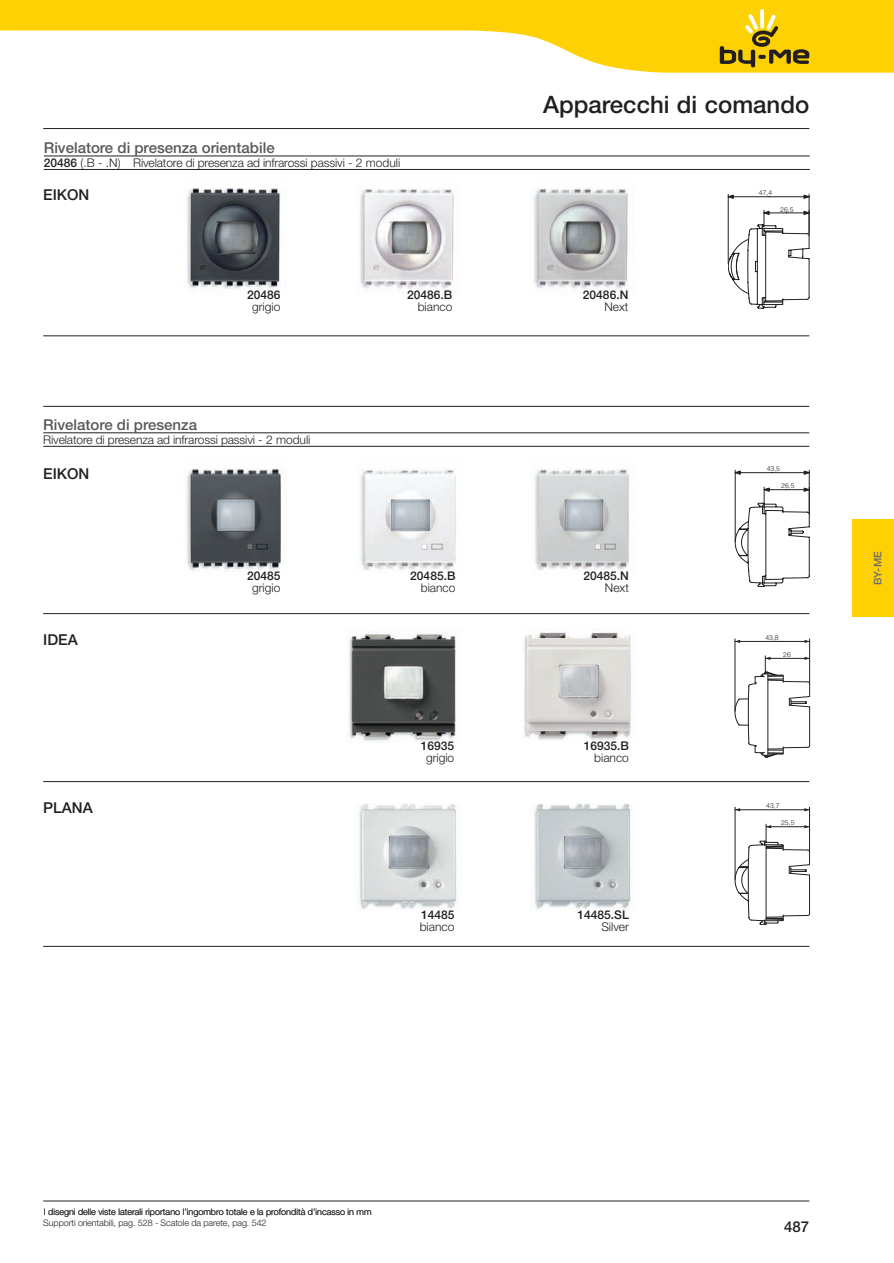
<style>
.page{position:relative;width:894px;height:1263px;background:#fff}
.page>*{position:absolute;margin:0;border:0;box-sizing:border-box;transform-origin:0 0}
.t1{font:500 24px "Helvetica Neue LT Std";color:#231f20}
.t2{font:500 15px "Helvetica Neue LT Std";color:#57585a}
.t3{font:500 15px "Helvetica Neue LT Std";color:#231f20}
.t4{font:300 12px "Helvetica Neue LT Std";letter-spacing:-.01em;color:#231f20}
.t5{font:500 12px "Helvetica Neue LT Std";color:#231f20}
.t6{font:500 10.5px "Helvetica Neue LT Std";color:#6c6d70}
.t7{font:300 9px/10.5px "Helvetica Neue LT Std";color:#231f20}
.t8{font:300 6.9px "Helvetica Neue LT Std";color:#231f20}
.t9{font:300 6.9px "Helvetica LT Std";color:#231f20}
.s1{font-weight:500}
</style>
<div class="page">
<svg style="left:2px;top:0;width:891px;height:73px;fill:#fed105"></svg>
<hr style="left:43px;top:128px;width:766px;height:1px;background:#231f20">
<hr style="left:43px;top:1201px;width:766px;height:1px;background:#231f20">
<hr style="left:760px;top:9px;width:3px;height:20px;background:#fff;border-radius:2px">
<svg style="left:719px;top:14px;width:90px;height:53px;background:#d2af15"></svg>
<div style="left:851px;top:519px;width:42px;height:98px;background:#fed105"></div>
<img style="left:349px;top:633px;width:108px;height:109px">
<img style="left:524px;top:629px;width:107px;height:111px">
<img style="left:534px;top:469px;width:95px;height:102px">
<img style="left:360px;top:469px;width:96px;height:102px">
<img style="left:186px;top:468px;width:96px;height:104px">
<img style="left:359px;top:804px;width:99px;height:106px">
<img style="left:534px;top:804px;width:100px;height:106px">
<hr style="left:43px;top:433px;width:766px;height:1px;background:#231f20">
<hr style="left:43px;top:446px;width:766px;height:1px;background:#231f20">
<hr style="left:734px;top:807px;width:1px;height:72px;background:#231f20">
<hr style="left:809px;top:807px;width:1px;height:44px;background:#231f20">
<hr style="left:893px;top:846px;width:1px;height:74px;background:#231f20">
<hr style="left:734px;top:809px;width:75px;height:1px;background:#231f20">
<svg style="left:734px;top:824px;width:77px;height:101px"></svg>
<hr style="left:734px;top:639px;width:1px;height:72px;background:#231f20">
<hr style="left:809px;top:639px;width:1px;height:44px;background:#231f20">
<hr style="left:893px;top:674px;width:1px;height:81px;background:#231f20">
<hr style="left:734px;top:641px;width:75px;height:1px;background:#231f20">
<svg style="left:734px;top:656px;width:77px;height:101px"></svg>
<hr style="left:808px;top:470px;width:1px;height:43px;background:#231f20">
<hr style="left:734px;top:470px;width:1px;height:72px;background:#231f20">
<hr style="left:772px;top:472px;width:37px;height:1px;background:#231f20">
<hr style="left:735px;top:472px;width:37px;height:1px;background:#231f20">
<svg style="left:803px;top:470px;width:7px;height:5px"></svg>
<svg style="left:734px;top:471px;width:6px;height:4px"></svg>
<svg style="left:734px;top:487px;width:76px;height:100px"></svg>
<hr style="left:43px;top:613px;width:766px;height:1px;background:#231f20">
<hr style="left:43px;top:335px;width:766px;height:1px;background:#231f20">
<hr style="left:43px;top:406px;width:766px;height:1px;background:#231f20">
<hr style="left:43px;top:781px;width:766px;height:1px;background:#231f20">
<hr style="left:43px;top:946px;width:766px;height:1px;background:#231f20">
<img style="left:533px;top:188px;width:95px;height:101px">
<img style="left:359px;top:188px;width:95px;height:101px">
<img style="left:186px;top:188px;width:95px;height:101px">
<hr style="left:44px;top:156px;width:765px;height:1px;background:#231f20">
<hr style="left:44px;top:169px;width:765px;height:1px;background:#231f20">
<hr style="left:808px;top:194px;width:1px;height:40px;background:#231f20">
<hr style="left:727px;top:194px;width:1px;height:69px;background:#231f20">
<hr style="left:769px;top:196px;width:39px;height:1px;background:#231f20">
<hr style="left:728px;top:196px;width:41px;height:1px;background:#231f20">
<svg style="left:803px;top:195px;width:6px;height:4px"></svg>
<svg style="left:727px;top:195px;width:6px;height:4px"></svg>
<svg style="left:727px;top:210px;width:83px;height:98px"></svg>
<svg style="left:0;top:0;width:2px;height:31px"></svg>
<h1 class="t1" style="left:543px;top:90px;width:267px">Apparecchi di comando</h1>
<p class="t2" style="left:44px;top:139px;width:232px">Rivelatore di presenza orientabile</p>
<p class="t4" style="left:44px;top:156px;width:358px"><span class="s1">20486</span> (.B - .N) Rivelatore di presenza ad infrarossi passivi - 2 moduli</p>
<p class="t3" style="left:43px;top:186px;width:48px">EIKON</p>
<p class="t8" style="left:758px;top:189px;width:15px">47,4</p>
<p class="t8" style="left:779px;top:205px;width:15px">26,5</p>
<p class="t5" style="left:247px;top:288px;width:35px">20486</p>
<p class="t4" style="left:252px;top:300px;width:30px">grigio</p>
<p class="t5" style="left:407px;top:288px;width:47px">20486.B</p>
<p class="t4" style="left:417px;top:300px;width:36px">bianco</p>
<p class="t5" style="left:582px;top:288px;width:47px">20486.N</p>
<p class="t4" style="left:604px;top:300px;width:25px">Next</p>
<p class="t2" style="left:43px;top:416px;width:155px">Rivelatore di presenza</p>
<p class="t4" style="left:43px;top:432px;width:268px">Rivelatore di presenza ad infrarossi passivi - 2 moduli</p>
<p class="t3" style="left:43px;top:464px;width:48px">EIKON</p>
<p class="t9" style="left:766px;top:465px;width:15px">43,5</p>
<p class="t9" style="left:781px;top:482px;width:15px">26,5</p>
<p class="t5" style="left:247px;top:568px;width:35px">20485</p>
<p class="t4" style="left:252px;top:580px;width:30px">grigio</p>
<p class="t5" style="left:410px;top:568px;width:47px">20485.B</p>
<p class="t4" style="left:420px;top:580px;width:36px">bianco</p>
<p class="t5" style="left:583px;top:568px;width:47px">20485.N</p>
<p class="t4" style="left:604px;top:580px;width:25px">Next</p>
<p class="t6" style="left:871px;top:585px;width:36px;rotate:-90deg">BY-ME</p>
<p class="t3" style="left:43px;top:631px;width:36px">IDEA</p>
<p class="t8" style="left:765px;top:633px;width:15px">43,8</p>
<p class="t8" style="left:783px;top:650px;width:9px">26</p>
<p class="t5" style="left:421px;top:739px;width:35px">16935</p>
<p class="t4" style="left:426px;top:751px;width:30px">grigio</p>
<p class="t5" style="left:583px;top:739px;width:47px">16935.B</p>
<p class="t4" style="left:594px;top:750px;width:36px">bianco</p>
<p class="t3" style="left:43px;top:798px;width:51px">PLANA</p>
<p class="t8" style="left:766px;top:802px;width:15px">43,7</p>
<p class="t8" style="left:780px;top:819px;width:15px">25,5</p>
<p class="t5" style="left:421px;top:907px;width:35px">14485</p>
<p class="t4" style="left:419px;top:919px;width:36px">bianco</p>
<p class="t5" style="left:577px;top:907px;width:53px">14485.SL</p>
<p class="t4" style="left:601px;top:919px;width:29px">Silver</p>
<p class="t7" style="left:43px;top:1207px;width:329px">I disegni delle viste laterali riportano l’ingombro totale e la profondità d’incasso in mm<br>Supporti orientabili, pag. 528 - Scatole da parete, pag. 542</p>
<p class="t3" style="left:783px;top:1217px;width:27px">487</p>
</div>
